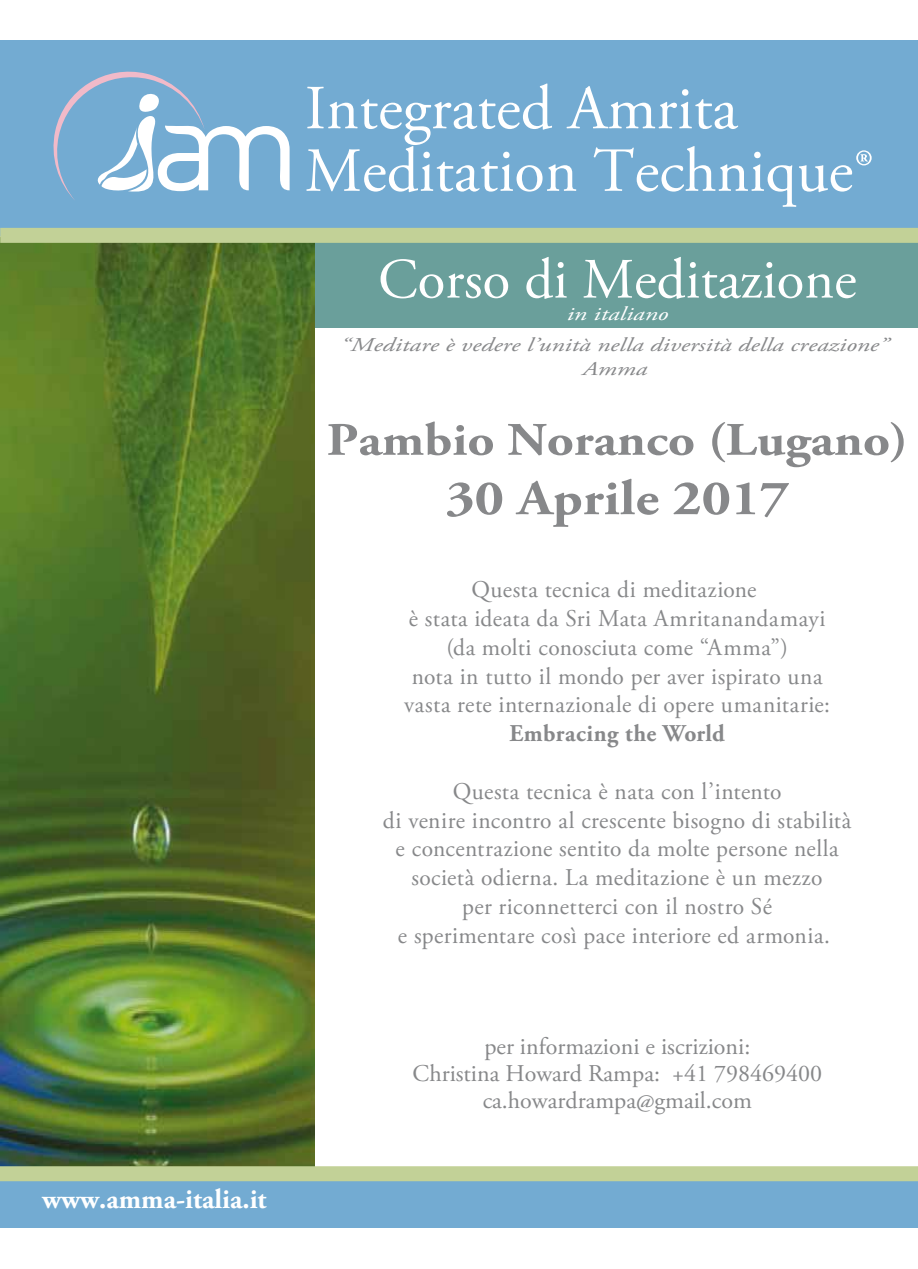
<style>
.page{position:relative;width:918px;height:1269px;background:#fff}
.page>*{position:absolute;margin:0;border:0;box-sizing:border-box;transform-origin:0 0}
.t1{font:62.55px/62.6px "Adobe Garamond Pro";color:#fff}
.t2{font:56.85px "Adobe Garamond Pro";color:#fff}
.t3{font:700 49.5px "Adobe Garamond Pro";color:#87888a;scale:1.13 1}
.t4{font:700 46.5px "Adobe Garamond Pro";color:#87888a;scale:1.13 1}
.t5{font:700 27.9px "Adobe Garamond Pro";color:#fff}
.t6{font:24px/28.8px "Adobe Garamond Pro";letter-spacing:.01em;color:#87888a;text-align:center}
.t7{font:700 24px "Adobe Garamond Pro";letter-spacing:.015em;color:#87888a}
.t8{font:italic 19.5px/23.4px "Adobe Garamond Pro";color:#87888a;text-align:center;scale:1.33 1}
.t9{font:italic 19.5px "Adobe Garamond Pro";color:#fff;scale:1.33 1}
.s1{font-size:59.4px}
</style>
<div class="page">
<div style="left:315px;top:242px;width:603px;height:86px;background:#6a9f9b"></div>
<img style="left:0;top:243px;width:315px;height:923px">
<div style="left:0;top:1174px;width:918px;height:54px;background:#73abd2"></div>
<div style="left:1px;top:40px;width:917px;height:195px;background:#73abd2"></div>
<svg style="left:53px;top:71px;width:237px;height:129px"></svg>
<div style="left:0;top:228px;width:918px;height:15px;background:#c2d197"></div>
<div style="left:0;top:1166px;width:918px;height:15px;background:#c2d197"></div>
<p class="t5" style="left:42px;top:1183px;width:226px">www.amma-italia.it</p>
<h1 class="t1" style="left:305px;top:79px;width:570px">Integrated Amrita<br>Meditation Technique<span class="s1">®</span></h1>
<h2 class="t2" style="left:378px;top:245px;width:480px">Corso di Meditazione</h2>
<p class="t8" style="left:341px;top:334px;width:413px">“Meditare è vedere l’unità nella diversità della creazione”<br>Amma</p>
<p class="t9" style="left:567px;top:302px;width:78px">in italiano</p>
<h3 class="t4" style="left:327px;top:413px;width:516px">Pambio Noranco (Lugano)</h3>
<h3 class="t3" style="left:445px;top:470px;width:306px">30 Aprile 2017</h3>
<p class="t6" style="left:404px;top:576px;width:427px">Questa tecnica di meditazione<br>è stata ideata da Sri Mata Amritanandamayi (da molti conosciuta come “Amma”)<br>nota in tutto il mondo per aver ispirato una vasta rete internazionale di opere umanitarie:</p>
<p class="t7" style="left:509px;top:720px;width:217px">Embracing the World</p>
<p class="t6" style="left:383px;top:778px;width:470px">Questa tecnica è nata con l’intento<br>di venire incontro al crescente bisogno di stabilità e concentrazione sentito da molte persone nella società odierna. La meditazione è un mezzo<br>per riconnetterci con il nostro Sé<br>e sperimentare così pace interiore ed armonia.</p>
<p class="t6" style="left:413px;top:1033px;width:411px;line-height:27px">per informazioni e iscrizioni:<br>Christina Howard Rampa: +41 798469400 ca.howardrampa@gmail.com</p>
</div>
